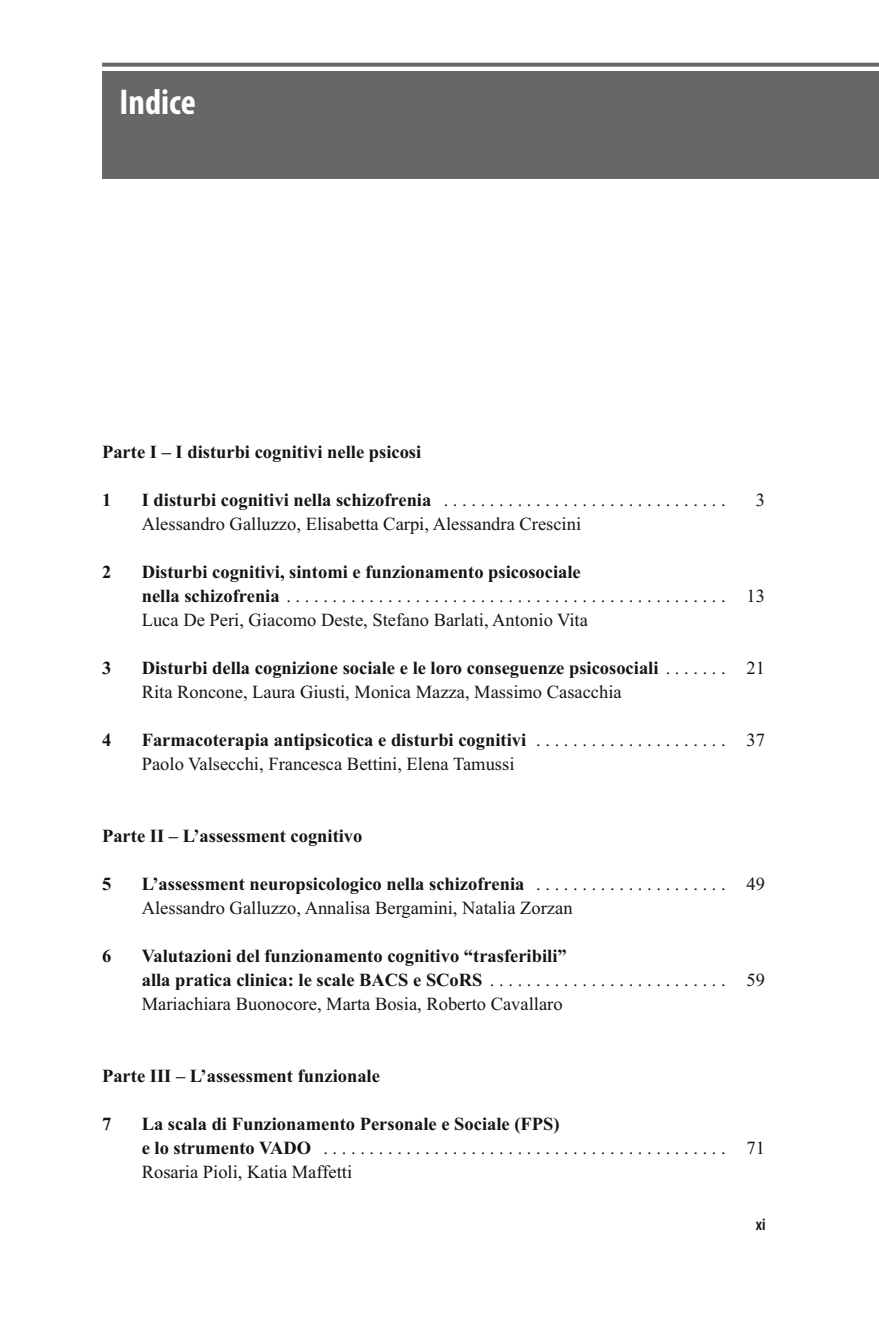
<style>
.page{position:relative;width:879px;height:1333px;background:#fff}
.page>*{position:absolute;margin:0;border:0;box-sizing:border-box;transform-origin:0 0}
.t1{font:700 condensed 36px "Myriad Pro";color:#fff}
.t2{font:18.4px/24px "Times New Roman";color:#131413}
.t3{font:700 18.4px/24px "Times New Roman";color:#131413}
.t4{font:600 condensed 17px "Myriad Pro";color:#131413}
.s1{font-weight:400}
.s2{font-weight:700}
</style>
<div class="page">
<svg style="left:102px;top:63px;width:777px;height:4px;background:#737372"></svg>
<div style="left:102px;top:71px;width:777px;height:108px;background:#676766"></div>
<h1 class="t1" style="left:120px;top:89px;width:78px">Indice</h1>
<p class="t3" style="left:102px;top:442px;width:321px">Parte I – I disturbi cognitivi nelle psicosi</p>
<p class="t3" style="left:102px;top:490px;width:11px">1</p>
<p class="t3" style="left:142px;top:490px;width:585px">I disturbi cognitivi nella schizofrenia <span class="s1">. . . . . . . . . . . . . . . . . . . . . . . . . . . . . . .</span></p>
<p class="t2" style="left:756px;top:489px;width:11px">3</p>
<p class="t2" style="left:142px;top:513px;width:441px">Alessandro Galluzzo, Elisabetta Carpi, Alessandra Crescini</p>
<p class="t3" style="left:102px;top:562px;width:11px">2</p>
<p class="t2" style="left:142px;top:561px;width:625px"><span class="s2">Disturbi cognitivi, sintomi e funzionamento psicosociale<br>nella schizofrenia</span> . . . . . . . . . . . . . . . . . . . . . . . . . . . . . . . . . . . . . . . . . . . . . . . . 13<br>Luca De Peri, Giacomo Deste, Stefano Barlati, Antonio Vita</p>
<p class="t3" style="left:102px;top:658px;width:11px">3</p>
<p class="t2" style="left:142px;top:657px;width:625px"><span class="s2">Disturbi della cognizione sociale e le loro conseguenze psicosociali</span> . . . . . . . 21<br>Rita Roncone, Laura Giusti, Monica Mazza, Massimo Casacchia</p>
<p class="t3" style="left:102px;top:730px;width:11px">4</p>
<p class="t2" style="left:142px;top:729px;width:625px"><span class="s2">Farmacoterapia antipsicotica e disturbi cognitivi</span> . . . . . . . . . . . . . . . . . . . . . 37<br>Paolo Valsecchi, Francesca Bettini, Elena Tamussi</p>
<p class="t3" style="left:102px;top:826px;width:262px">Parte II – L’assessment cognitivo</p>
<p class="t3" style="left:102px;top:874px;width:11px">5</p>
<p class="t2" style="left:142px;top:873px;width:625px"><span class="s2">L’assessment neuropsicologico nella schizofrenia</span> . . . . . . . . . . . . . . . . . . . . . 49<br>Alessandro Galluzzo, Annalisa Bergamini, Natalia Zorzan</p>
<p class="t3" style="left:102px;top:946px;width:11px">6</p>
<p class="t3" style="left:142px;top:946px;width:625px">Valutazioni del funzionamento cognitivo “trasferibili”<br>alla pratica clinica: le scale BACS e SCoRS <span class="s1">. . . . . . . . . . . . . . . . . . . . . . . . . . 59<br>Mariachiara Buonocore, Marta Bosia, Roberto Cavallaro</span></p>
<p class="t3" style="left:102px;top:1066px;width:279px">Parte III – L’assessment funzionale</p>
<p class="t3" style="left:102px;top:1114px;width:11px">7</p>
<p class="t2" style="left:142px;top:1113px;width:625px"><span class="s2">La scala di Funzionamento Personale e Sociale (FPS)<br>e lo strumento VADO</span> . . . . . . . . . . . . . . . . . . . . . . . . . . . . . . . . . . . . . . . . . . . . 71<br>Rosaria Pioli, Katia Maffetti</p>
<p class="t4" style="left:756px;top:1218px;width:11px">xi</p>
</div>
